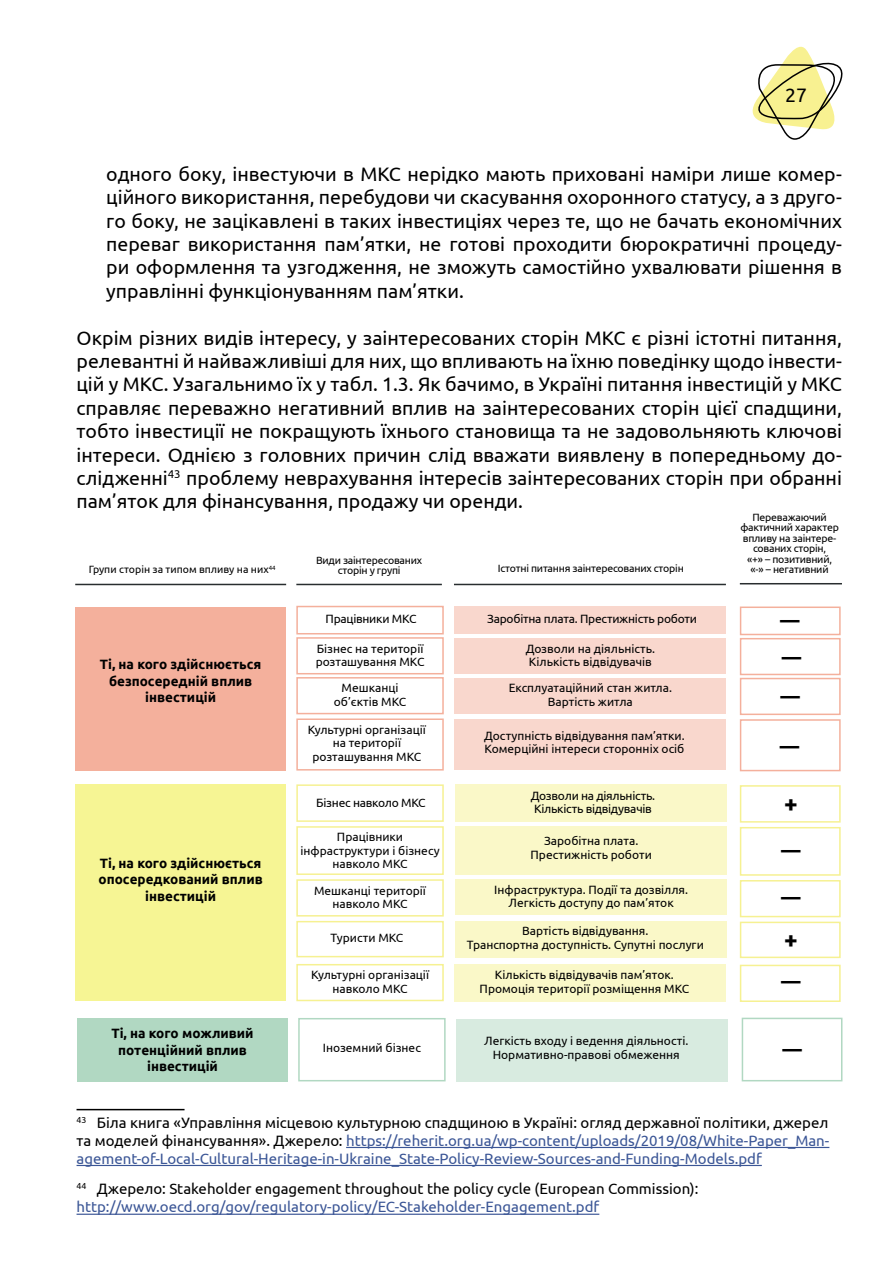
<style>
.page{position:relative;width:893px;height:1263px;background:#fff}
.page>*{position:absolute;margin:0;border:0;box-sizing:border-box;transform-origin:0 0}
.t1{font:700 24px "Ubuntu";color:#000}
.t2{font:19.5px/23.4px "Ubuntu";color:#000;text-align:justify}
.t3{font:700 19.5px "Ubuntu";color:#000}
.t4{font:15px/18px "Ubuntu";color:#3b5696;text-align:justify}
.t5{font:15px/18px "Ubuntu";color:#000}
.t6{font:700 13.5px/16.5px "Ubuntu";color:#000;text-align:center}
.t7{font:12px/13.5px "Ubuntu";color:#000;text-align:center}
.t8{font:12px/13.5px "Ubuntu";letter-spacing:-.02em;color:#000}
.t9{font:10.5px/10.5px "Ubuntu";letter-spacing:-.02em;color:#000;text-align:center}
.t10{font:10.5px "Ubuntu";color:#000}
.s1{color:#000}
.s2{color:#3b5696}
</style>
<div class="page">
<svg style="left:752px;top:46px;width:91px;height:94px"></svg>
<hr style="left:77px;top:1109px;width:108px;height:1px;background:#000">
<hr style="left:346px;top:1147px;width:483px;height:1px;background:#3b5696">
<hr style="left:77px;top:1165px;width:685px;height:1px;background:#3b5696">
<hr style="left:77px;top:1213px;width:522px;height:2px;background:#3b5696">
<div style="left:77px;top:1018px;width:211px;height:63px;background:#b1d8c2"></div>
<div style="left:742px;top:1018px;width:100px;height:63px;border:2px solid #b1d8c2"></div>
<div style="left:298px;top:1018px;width:148px;height:63px;border:2px solid #b1d8c2"></div>
<div style="left:457px;top:1019px;width:271px;height:62px;background:#d8ebe0"></div>
<div style="left:75px;top:607px;width:211px;height:163px;background:#f4b09c"></div>
<div style="left:75px;top:784px;width:211px;height:217px;background:#f6f594"></div>
<div style="left:296px;top:606px;width:148px;height:28px;border:2px solid #f4b09c"></div>
<div style="left:740px;top:606px;width:101px;height:29px;border:2px solid #f4b09c"></div>
<div style="left:296px;top:784px;width:148px;height:38px;border:2px solid #f6f192"></div>
<div style="left:740px;top:785px;width:101px;height:38px;border:2px solid #f6f192"></div>
<div style="left:455px;top:606px;width:271px;height:28px;background:#f9d7cd"></div>
<div style="left:456px;top:784px;width:271px;height:38px;background:#faf8c8"></div>
<div style="left:296px;top:637px;width:148px;height:37px;border:2px solid #f4b09c"></div>
<div style="left:740px;top:638px;width:101px;height:37px;border:2px solid #f4b09c"></div>
<div style="left:296px;top:826px;width:148px;height:49px;border:2px solid #f6f192"></div>
<div style="left:740px;top:827px;width:101px;height:49px;border:2px solid #f6f192"></div>
<div style="left:455px;top:638px;width:271px;height:36px;background:#f9d7cd"></div>
<div style="left:456px;top:826px;width:271px;height:49px;background:#faf8c8"></div>
<div style="left:296px;top:677px;width:148px;height:37px;border:2px solid #f4b09c"></div>
<div style="left:740px;top:678px;width:101px;height:37px;border:2px solid #f4b09c"></div>
<div style="left:296px;top:879px;width:148px;height:37px;border:2px solid #f6f192"></div>
<div style="left:740px;top:880px;width:101px;height:37px;border:2px solid #f6f192"></div>
<div style="left:455px;top:678px;width:271px;height:35px;background:#f9d7cd"></div>
<div style="left:456px;top:879px;width:271px;height:36px;background:#faf8c8"></div>
<div style="left:296px;top:718px;width:148px;height:52px;border:2px solid #f4b09c"></div>
<div style="left:740px;top:719px;width:101px;height:52px;border:2px solid #f4b09c"></div>
<div style="left:296px;top:921px;width:148px;height:36px;border:2px solid #f6f192"></div>
<div style="left:740px;top:922px;width:101px;height:36px;border:2px solid #f6f192"></div>
<div style="left:296px;top:964px;width:148px;height:37px;border:2px solid #f6f192"></div>
<div style="left:740px;top:965px;width:101px;height:37px;border:2px solid #f6f192"></div>
<div style="left:455px;top:719px;width:271px;height:51px;background:#f9d7cd"></div>
<div style="left:456px;top:921px;width:271px;height:36px;background:#faf8c8"></div>
<div style="left:455px;top:964px;width:271px;height:37px;background:#faf8c8"></div>
<hr style="left:75px;top:584px;width:211px;height:1px;background:#282d2f">
<hr style="left:296px;top:584px;width:146px;height:1px;background:#282d2f">
<hr style="left:454px;top:584px;width:272px;height:1px;background:#282d2f">
<hr style="left:740px;top:583px;width:102px;height:1px;background:#282d2f">
<p class="t2" style="left:785px;top:83px;width:23px">27</p>
<p class="t2" style="left:106px;top:161px;width:737px">одного боку, інвестуючи в МКС нерідко мають приховані наміри лише комер&shy;ційного використання, перебудови чи скасування охоронного статусу, а з друго&shy;го боку, не зацікавлені в таких інвестиціях через те, що не бачать економічних переваг використання пам’ятки, не готові проходити бюрократичні процеду&shy;ри оформлення та узгодження, не зможуть самостійно ухвалювати рішення в управлінні функціонуванням пам’ятки.</p>
<p class="t2" style="left:77px;top:325px;width:767px">Окрім різних видів інтересу, у заінтересованих сторін МКС є різні істотні питання, релевантні й найважливіші для них, що впливають на їхню поведінку щодо інвести&shy;цій у МКС. Узагальнимо їх у табл. 1.3. Як бачимо, в Україні питання інвестицій у МКС справляє переважно негативний вплив на заінтересованих сторін цієї спадщини, тобто інвестиції не покращують їхнього становища та не задовольняють ключові інтереси. Однією з головних причин слід вважати виявлену в попередньому до&shy;слідженні<sup>43</sup> проблему неврахування інтересів заінтересованих сторін при обранні пам’яток для фінансування, продажу чи оренди.</p>
<p class="t9" style="left:740px;top:511px;width:100px">Переважаючий фактичний характер впливу на заінтере&shy;сованих сторін,<br>«+» – позитивний, «-» – негативний</p>
<p class="t9" style="left:316px;top:555px;width:108px">Види заінтересованих сторін у групі</p>
<p class="t9" style="left:498px;top:563px;width:188px">Істотні питання заінтересованих сторін</p>
<p class="t10" style="left:89px;top:563px;width:188px">Групи сторін за типом впливу на них<sup>44</sup></p>
<p class="t6" style="left:100px;top:656px;width:163px">Ті, на кого здійснюється безпосередній вплив інвестицій</p>
<p class="t6" style="left:99px;top:855px;width:166px">Ті, на кого здійснюється опосередкований вплив інвестицій</p>
<p class="t6" style="left:111px;top:1025px;width:144px">Ті, на кого можливий потенційний вплив інвестицій</p>
<p class="t8" style="left:326px;top:612px;width:92px">Працівники МКС</p>
<p class="t8" style="left:487px;top:612px;width:211px">Заробітна плата. Престижність роботи</p>
<p class="t3" style="left:780px;top:608px;width:21px">—</p>
<p class="t7" style="left:316px;top:641px;width:110px;text-align:left">Бізнес на території розташування МКС</p>
<p class="t7" style="left:526px;top:641px;width:131px;text-align:left">Дозволи на діяльність.<br>Кількість відвідувачів</p>
<p class="t3" style="left:782px;top:645px;width:21px">—</p>
<p class="t7" style="left:334px;top:681px;width:74px">Мешканці об’єктів МКС</p>
<p class="t7" style="left:509px;top:681px;width:165px">Експлуатаційний стан житла.<br>Вартість житла</p>
<p class="t3" style="left:780px;top:684px;width:21px">—</p>
<p class="t7" style="left:308px;top:722px;width:119px">Культурні організації на території розташування МКС</p>
<p class="t7" style="left:484px;top:728px;width:202px;text-align:left">Доступність відвідування пам’ятки.<br>Комерційні інтереси сторонніх осіб</p>
<p class="t3" style="left:780px;top:734px;width:21px">—</p>
<p class="t8" style="left:531px;top:788px;width:126px">Дозволи на діяльність.<br>Кількість відвідувачів</p>
<p class="t8" style="left:316px;top:795px;width:111px">Бізнес навколо МКС</p>
<p class="t1" style="left:784px;top:789px;width:15px">+</p>
<p class="t7" style="left:300px;top:830px;width:141px">Працівники інфраструктури і бізнесу навколо МКС</p>
<p class="t7" style="left:314px;top:883px;width:113px">Мешканці території навколо МКС</p>
<p class="t7" style="left:330px;top:931px;width:74px">Туристи МКС</p>
<p class="t7" style="left:311px;top:968px;width:119px">Культурні організації навколо МКС</p>
<p class="t7" style="left:530px;top:834px;width:123px">Заробітна плата.<br>Престижність роботи</p>
<p class="t7" style="left:494px;top:882px;width:195px">Інфраструктура. Події та дозвілля.<br>Легкість доступу до пам’яток</p>
<p class="t7" style="left:467px;top:924px;width:239px">Вартість відвідування.<br>Транспортна доступність. Супутні послуги</p>
<p class="t7" style="left:480px;top:968px;width:211px">Кількість відвідувачів пам’яток.<br>Промоція території розміщення МКС</p>
<p class="t7" style="left:323px;top:1041px;width:99px">Іноземний бізнес</p>
<p class="t7" style="left:484px;top:1034px;width:206px">Легкість входу і ведення діяльності.<br>Нормативно-правові обмеження</p>
<p class="t3" style="left:781px;top:839px;width:21px">—</p>
<p class="t3" style="left:781px;top:886px;width:21px">—</p>
<p class="t1" style="left:784px;top:925px;width:15px">+</p>
<p class="t3" style="left:781px;top:969px;width:21px">—</p>
<p class="t3" style="left:782px;top:1037px;width:21px">—</p>
<p class="t4" style="left:77px;top:1113px;width:754px"><sup>43</sup> <span class="s1">Біла книга «Управління місцевою культурною спадщиною в Україні: огляд державної політики, джерел та моделей фінансування». Джерело:</span> https://reherit.org.ua/wp-content/uploads/2019/08/White-Paper_Man&shy;agement-of-Local-Cultural-Heritage-in-Ukraine_State-Policy-Review-Sources-and-Funding-Models.pdf</p>
<p class="t5" style="left:77px;top:1179px;width:623px"><sup>44</sup> Джерело: Stakeholder engagement throughout the policy cycle (European Commission): <span class="s2">http://www.oecd.org/gov/regulatory-policy/EC-Stakeholder-Engagement.pdf</span></p>
</div>
